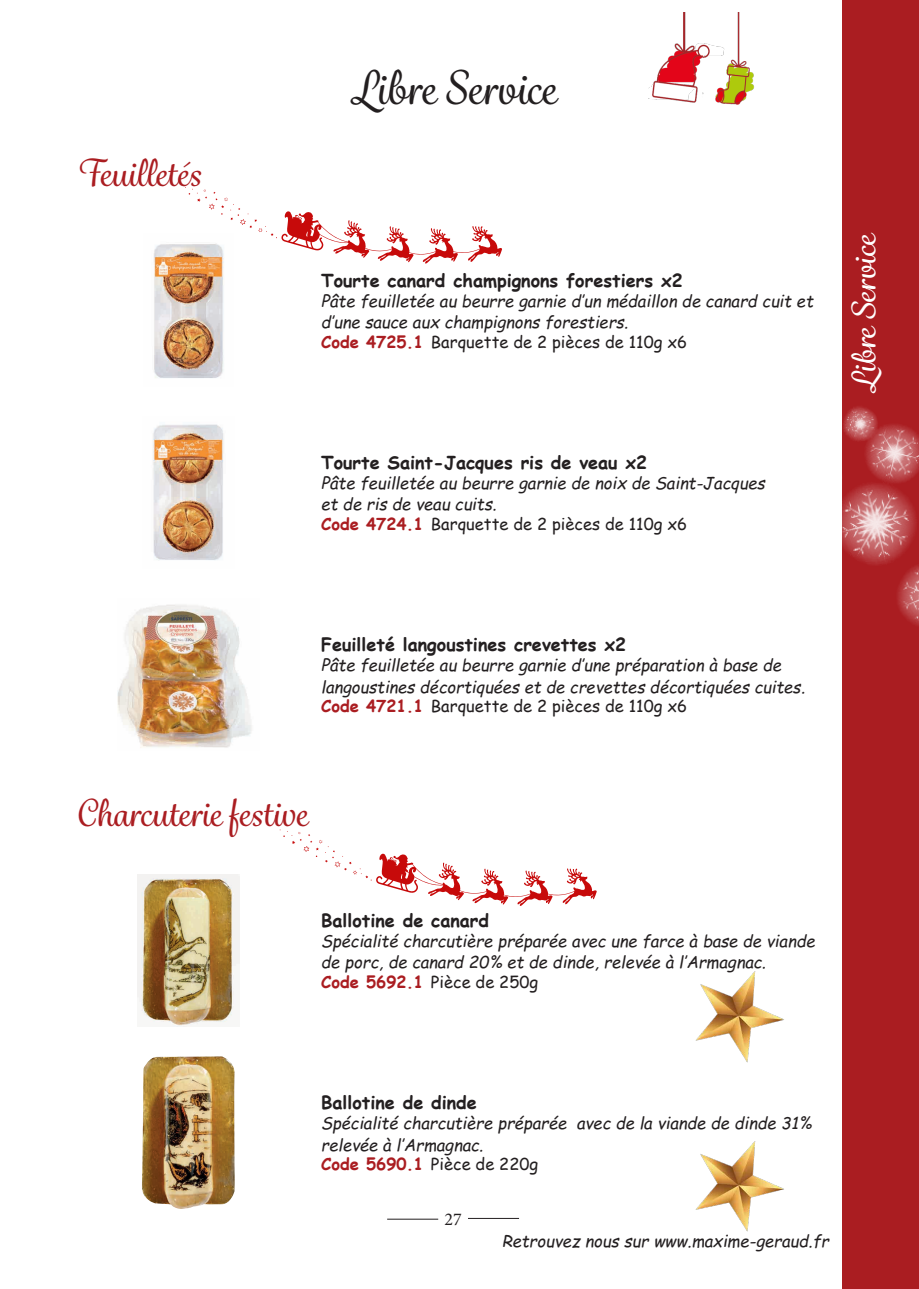
<style>
.page{position:relative;width:919px;height:1289px;background:#fff}
.page>*{position:absolute;margin:0;border:0;box-sizing:border-box;transform-origin:0 0}
.t1{font:500 45px "Grafolita Script";color:#231f20}
.t2{font:500 36px "Grafolita Script";color:#aa1d21}
.t3{font:500 31.5px "Grafolita Script";color:#fff;scale:1.1 1}
.t4{font:700 18px "Comic Sans MS";color:#231f20}
.t5{font:18px "Minion Pro";color:#231f20}
.t6{font:italic 16.5px/21.6px "Comic Sans MS";color:#231f20}
.t7{font:16.5px "Comic Sans MS";color:#231f20}
.s1{font-weight:700;color:#aa1d21}
</style>
<div class="page">
<div style="left:842px;top:0;width:76px;height:1288px;background:#aa1d21"></div>
<img style="left:842px;top:406px;width:76px;height:219px">
<hr style="left:387px;top:1218px;width:51px;height:1px;background:#231f20">
<hr style="left:468px;top:1217px;width:51px;height:1px;background:#231f20">
<img style="left:154px;top:244px;width:70px;height:134px">
<img style="left:153px;top:424px;width:71px;height:136px">
<img style="left:117px;top:604px;width:135px;height:144px">
<img style="left:137px;top:874px;width:102px;height:152px">
<img style="left:142px;top:1056px;width:93px;height:152px">
<svg style="left:280px;top:829px;width:317px;height:77px"></svg>
<svg style="left:185px;top:187px;width:317px;height:77px"></svg>
<img style="left:648px;top:13px;width:66px;height:90px">
<img style="left:714px;top:13px;width:40px;height:92px">
<img style="left:695px;top:971px;width:89px;height:92px">
<img style="left:695px;top:1141px;width:89px;height:91px">
<p class="t2" style="left:77px;top:150px;width:126px">Feuilletés</p>
<p class="t1" style="left:350px;top:59px;width:208px">Libre Service</p>
<p class="t4" style="left:321px;top:267px;width:363px">Tourte canard champignons forestiers x2</p>
<p class="t6" style="left:321px;top:289px;width:493px">Pâte feuilletée au beurre garnie d’un médaillon de canard cuit et d’une sauce aux champignons forestiers.</p>
<p class="t7" style="left:321px;top:330px;width:367px"><span class="s1">Code 4725.1</span> Barquette de 2 pièces de 110g x6</p>
<p class="t4" style="left:321px;top:449px;width:327px">Tourte Saint-Jacques ris de veau x2</p>
<p class="t6" style="left:321px;top:471px;width:445px">Pâte feuilletée au beurre garnie de noix de Saint-Jacques</p>
<p class="t6" style="left:321px;top:493px;width:177px">et de ris de veau cuits.</p>
<p class="t7" style="left:321px;top:512px;width:367px"><span class="s1">Code 4724.1</span> Barquette de 2 pièces de 110g x6</p>
<p class="t3" style="left:843px;top:393px;width:148px;rotate:-90deg">Libre Service</p>
<p class="t4" style="left:321px;top:631px;width:306px">Feuilleté langoustines crevettes x2</p>
<p class="t6" style="left:321px;top:653px;width:462px">Pâte feuilletée au beurre garnie d’une préparation à base de</p>
<p class="t6" style="left:321px;top:675px;width:485px">langoustines décortiquées et de crevettes décortiquées cuites.</p>
<p class="t7" style="left:321px;top:694px;width:367px"><span class="s1">Code 4721.1</span> Barquette de 2 pièces de 110g x6</p>
<p class="t2" style="left:77px;top:790px;width:233px">Charcuterie festive</p>
<p class="t4" style="left:321px;top:907px;width:169px">Ballotine de canard</p>
<p class="t6" style="left:321px;top:929px;width:495px">Spécialité charcutière préparée avec une farce à base de viande</p>
<p class="t6" style="left:321px;top:951px;width:446px">de porc, de canard 20% et de dinde, relevée à l’Armagnac.</p>
<p class="t7" style="left:321px;top:970px;width:218px"><span class="s1">Code 5692.1</span> Pièce de 250g</p>
<p class="t4" style="left:321px;top:1089px;width:157px">Ballotine de dinde</p>
<p class="t6" style="left:321px;top:1111px;width:492px">Spécialité charcutière préparée avec de la viande de dinde 31% relevée à l’Armagnac.</p>
<p class="t7" style="left:321px;top:1152px;width:218px"><span class="s1">Code 5690.1</span> Pièce de 220g</p>
<p class="t5" style="left:444px;top:1207px;width:19px">27</p>
<p class="t6" style="left:502px;top:1229px;width:328px">Retrouvez nous sur www.maxime-geraud.fr</p>
</div>
